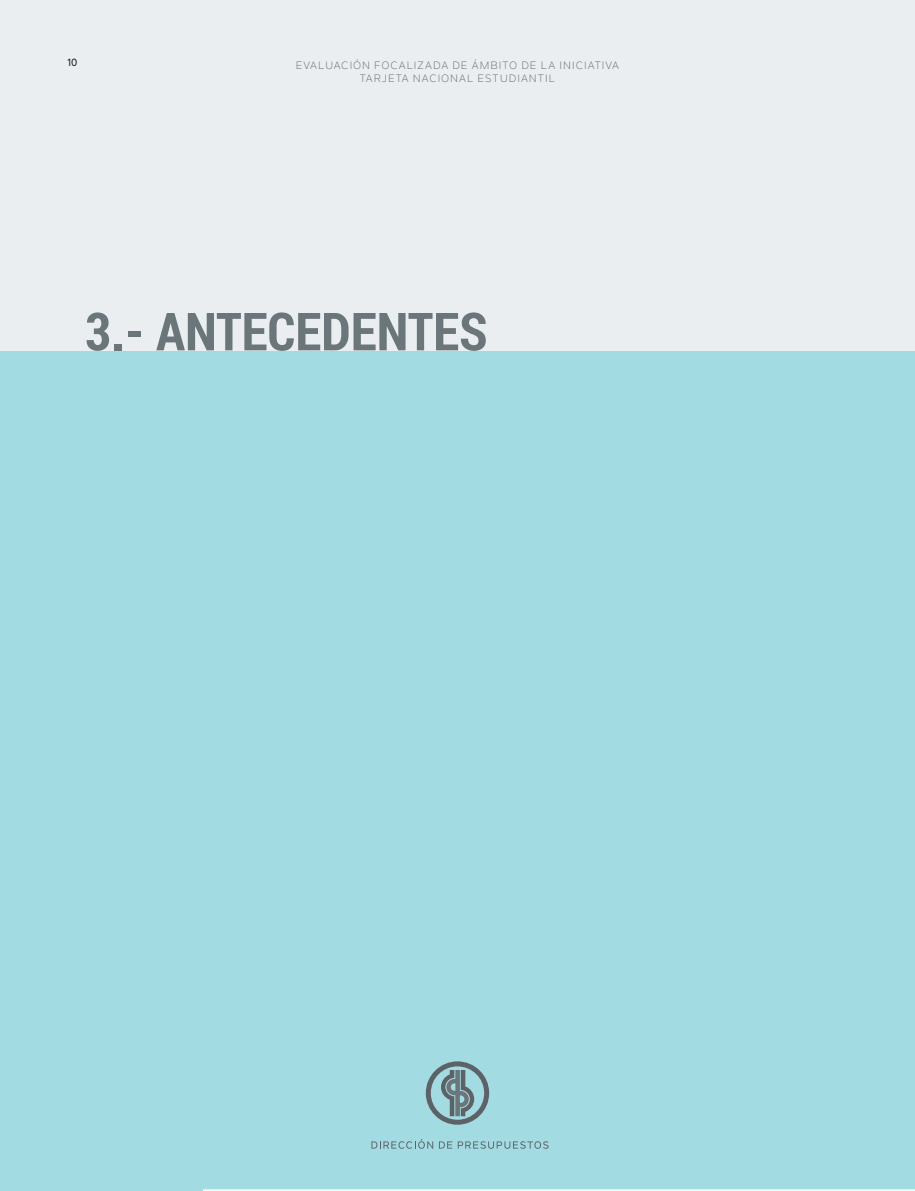
<style>
.page{position:relative;width:915px;height:1191px;background:#fff}
.page>*{position:absolute;margin:0;border:0;box-sizing:border-box;transform-origin:0 0}
.TITULO_CAP{font:700 52.5px "Roboto Condensed";color:#6a767a}
.t1{font:10.5px/12.6px "Nolan Next";letter-spacing:.1em;color:#57585a;text-align:center}
.t2{font:500 10.5px "Nolan Next";color:#231f20}
</style>
<div class="page">
<div style="left:0;top:0;width:914px;height:1189px;background:#ebeef1"></div>
<div style="left:0;top:351px;width:914px;height:838px;background:#a3dbe2"></div>
<svg style="left:371px;top:1139px;width:62px;height:9px"></svg>
<svg style="left:439px;top:1141px;width:109px;height:7px"></svg>
<svg style="left:425px;top:1061px;width:64px;height:63px"></svg>
<div style="left:0;top:353px;width:202px;height:838px;background:#a3dbe2"></div>
<p class="t2" style="left:67px;top:56px;width:12px">10</p>
<p class="t1" style="left:296px;top:59px;width:325px">EVALUACIÓN FOCALIZADA DE ÁMBITO DE LA INICIATIVA<br>TARJETA NACIONAL ESTUDIANTIL</p>
<p class="TITULO_CAP" style="left:85px;top:295px;width:404px">3.- ANTECEDENTES</p>
</div>
